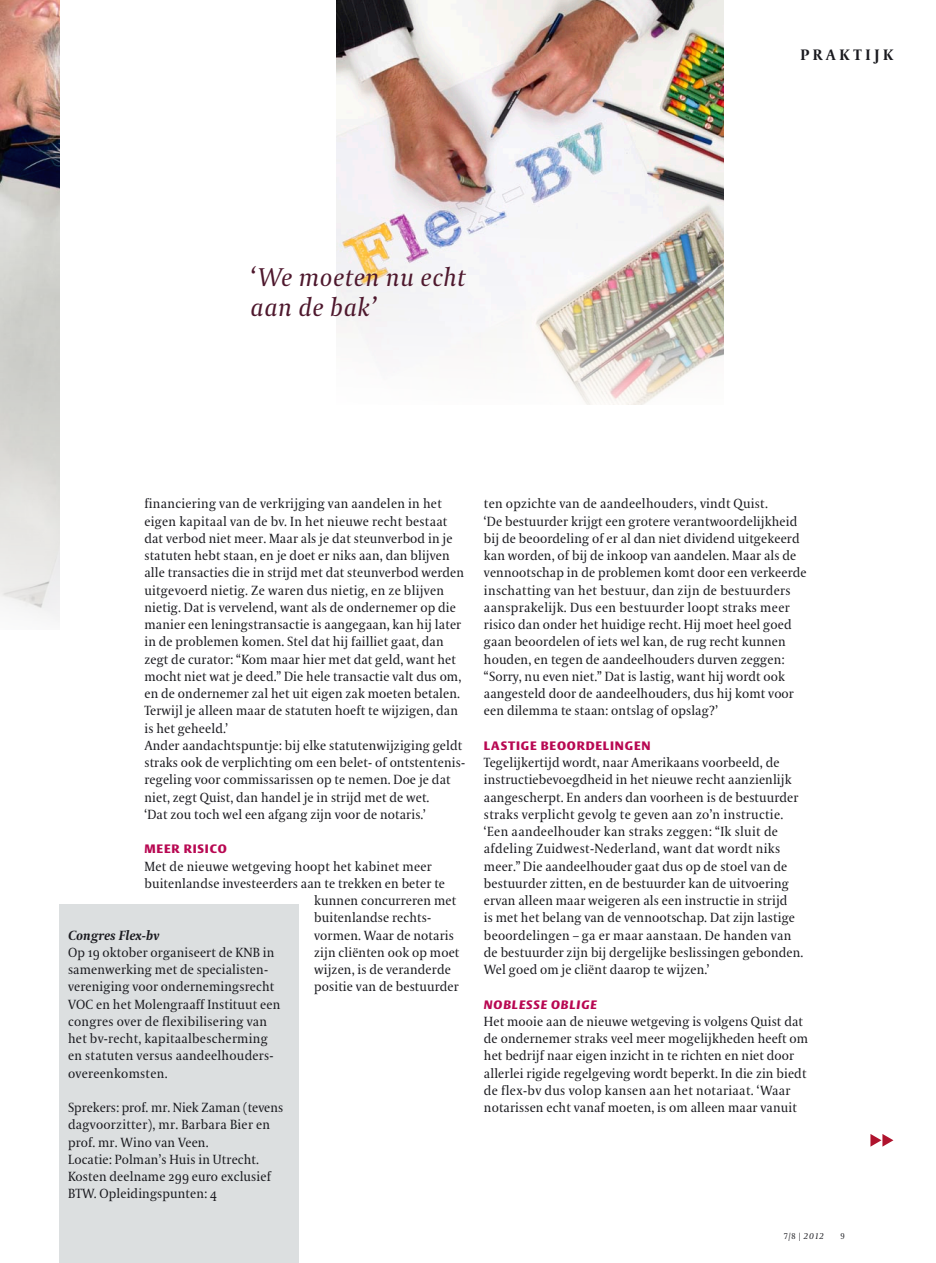
<style>
.page{position:relative;width:936px;height:1263px;background:#fff}
.page>*{position:absolute;margin:0;border:0;box-sizing:border-box;transform-origin:0 0}
.t1{font:italic 25.5px/30px "VPRO Coranto";letter-spacing:.02em;color:#4e182d}
.t2{font:700 15px "VPRO Coranto";letter-spacing:.25em;color:#1a1a1f}
.t3{font:13.2px/17.2px "VPRO Coranto";letter-spacing:.01em;color:#1a1a1f}
.t4{font:italic 700 13.2px "VPRO Coranto";letter-spacing:.01em;color:#1a1a1f}
.t5{font:700 12px "VPRO Vesta";letter-spacing:.07em;color:#b80852}
.t6{font:italic 700 12px "VPRO Vesta";letter-spacing:.07em;color:#b80852}
.t7{font:8.25px "VPRO Coranto Cn";color:#1a1a1f}
.s1{font-family:"VPRO Coranto";font-style:italic}
</style>
<div class="page">
<img style="left:0;top:0;width:60px;height:620px">
<img style="left:337px;top:0;width:386px;height:405px">
<svg style="left:870px;top:1134px;width:23px;height:13px"></svg>
<div style="left:60px;top:904px;width:239px;height:359px;background:#dcdfe0"></div>
<p class="t2" style="left:800px;top:45px;width:93px">Prakt ijk</p>
<h1 class="t1" style="left:250px;top:263px;width:216px">‘We moeten nu echt aan de bak’</h1>
<p class="t3" style="left:144px;top:495px;width:322px">financiering van de verkrijging van aandelen in het eigen kapitaal van de bv. In het nieuwe recht bestaat dat verbod niet meer. Maar als je dat steunverbod in je statuten hebt staan, en je doet er niks aan, dan blijven alle transacties die in strijd met dat steunverbod werden uitgevoerd nietig. Ze waren dus nietig, en ze blijven nietig. Dat is vervelend, want als de ondernemer op die manier een leningstransactie is aangegaan, kan hij later in de problemen komen. Stel dat hij failliet gaat, dan zegt de curator: “Kom maar hier met dat geld, want het mocht niet wat je deed.” Die hele transactie valt dus om, en de ondernemer zal het uit eigen zak moeten betalen.<br>Terwijl je alleen maar de statuten hoeft te wijzigen, dan is het geheeld.’<br>Ander aandachtspuntje: bij elke statutenwijziging geldt straks ook de verplichting om een belet- of ontstentenis&shy;regeling voor commissarissen op te nemen. Doe je dat niet, zegt Quist, dan handel je in strijd met de wet.<br>‘Dat zou toch wel een afgang zijn voor de notaris.’</p>
<p class="t5" style="left:144px;top:844px;width:83px">MEER RISICO</p>
<p class="t3" style="left:144px;top:857px;width:289px">Met de nieuwe wetgeving hoopt het kabinet meer</p>
<p class="t3" style="left:144px;top:875px;width:302px">buitenlandse investeerders aan te trekken en beter te</p>
<p class="t3" style="left:314px;top:892px;width:143px">kunnen concurreren met</p>
<p class="t3" style="left:314px;top:909px;width:118px">buitenlandse rechts-</p>
<p class="t3" style="left:314px;top:926px;width:141px">vormen. Waar de notaris</p>
<p class="t3" style="left:314px;top:944px;width:147px">zijn cliënten ook op moet</p>
<p class="t3" style="left:314px;top:961px;width:138px">wijzen, is de veranderde</p>
<p class="t3" style="left:314px;top:978px;width:146px">positie van de bestuurder</p>
<p class="t4" style="left:68px;top:927px;width:93px">Congres Flex-bv</p>
<p class="t3" style="left:68px;top:944px;width:214px">Op 19 oktober organiseert de KNB in samenwerking met de specialisten&shy;vereniging voor ondernemingsrecht VOC en het Molengraaff Instituut een congres over de flexibilisering van het bv-recht, kapitaalbescherming en statuten versus aandeelhouders&shy;overeenkomsten.</p>
<p class="t3" style="left:68px;top:1099px;width:217px">Sprekers: prof. mr. Niek Zaman (tevens dagvoorzitter), mr. Barbara Bier en prof. mr. Wino van Veen.<br>Locatie: Polman’s Huis in Utrecht.<br>Kosten deelname 299 euro exclusief<br>BTW. Opleidingspunten: 4</p>
<p class="t3" style="left:484px;top:495px;width:324px">ten opzichte van de aandeelhouders, vindt Quist.<br>‘De bestuurder krijgt een grotere verantwoordelijkheid bij de beoordeling of er al dan niet dividend uitgekeerd kan worden, of bij de inkoop van aandelen. Maar als de vennootschap in de problemen komt door een verkeerde inschatting van het bestuur, dan zijn de bestuurders aansprakelijk. Dus een bestuurder loopt straks meer risico dan onder het huidige recht. Hij moet heel goed gaan beoordelen of iets wel kan, de rug recht kunnen houden, en tegen de aandeelhouders durven zeggen: “Sorry, nu even niet.” Dat is lastig, want hij wordt ook aangesteld door de aandeelhouders, dus hij komt voor een dilemma te staan: ontslag of opslag?’</p>
<p class="t5" style="left:484px;top:740px;width:168px">LASTIGE BEOORDELINGEN</p>
<p class="t3" style="left:484px;top:754px;width:321px">Tegelijkertijd wordt, naar Amerikaans voorbeeld, de instructiebevoegdheid in het nieuwe recht aanzienlijk aangescherpt. En anders dan voorheen is de bestuurder straks verplicht gevolg te geven aan zo’n instructie. ‘Een aandeelhouder kan straks zeggen: “Ik sluit de afdeling Zuidwest-Nederland, want dat wordt niks meer.” Die aandeelhouder gaat dus op de stoel van de bestuurder zitten, en de bestuurder kan de uitvoering ervan alleen maar weigeren als een instructie in strijd<br>is met het belang van de vennootschap. Dat zijn lastige beoordelingen – ga er maar aanstaan. De handen van de bestuurder zijn bij dergelijke beslissingen gebonden.<br>Wel goed om je cliënt daarop te wijzen.’</p>
<p class="t6" style="left:484px;top:999px;width:114px">NOBLESSE OBLIGE</p>
<p class="t3" style="left:484px;top:1013px;width:326px">Het mooie aan de nieuwe wetgeving is volgens Quist dat de ondernemer straks veel meer mogelijkheden heeft om het bedrijf naar eigen inzicht in te richten en niet door allerlei rigide regelgeving wordt beperkt. In die zin biedt de flex-bv dus volop kansen aan het notariaat. ‘Waar notarissen echt vanaf moeten, is om alleen maar vanuit</p>
<p class="t7" style="left:784px;top:1231px;width:41px">7/8 | <span class="s1">2012</span></p>
<p class="t7" style="left:840px;top:1231px;width:6px">9</p>
</div>
